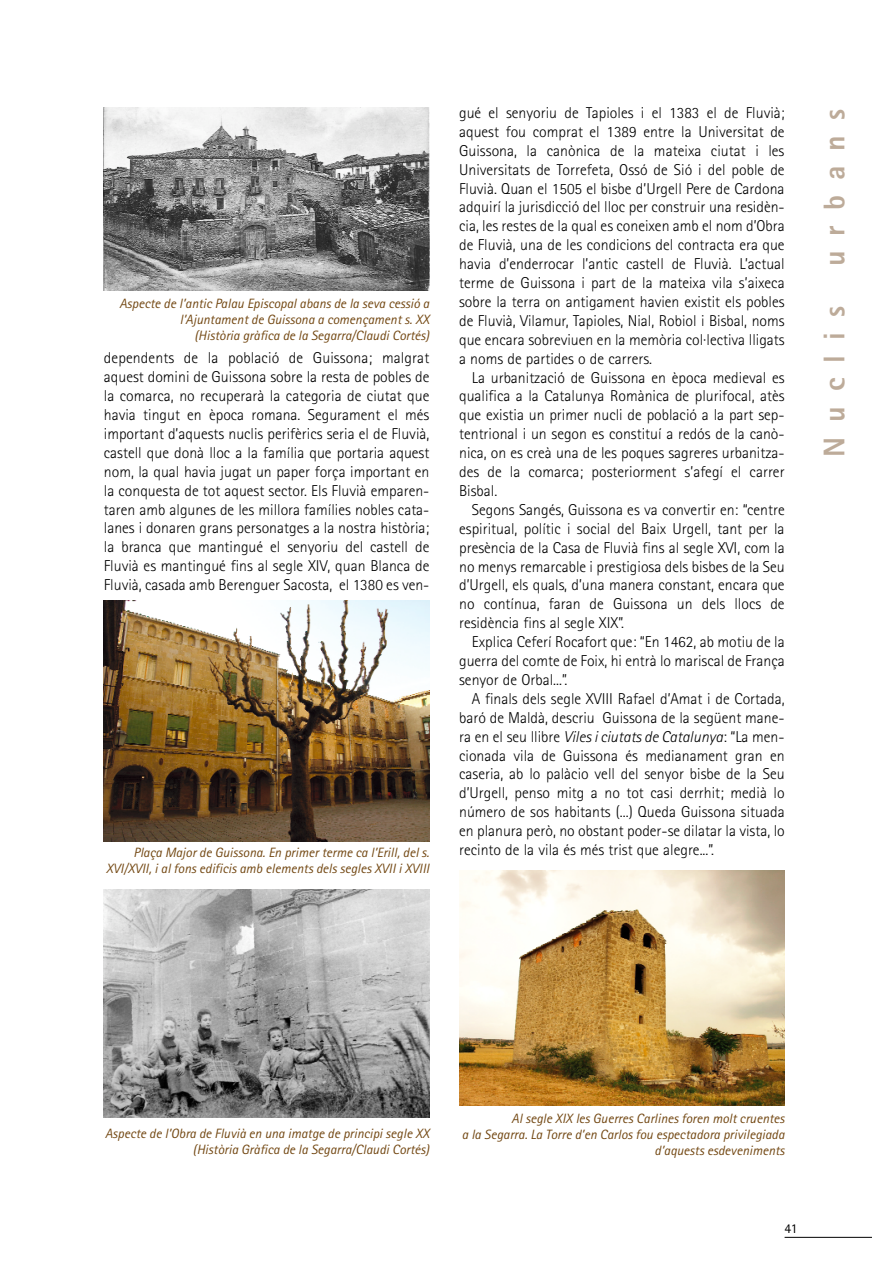
<style>
.page{position:relative;width:893px;height:1263px;background:#fff}
.page>*{position:absolute;margin:0;border:0;box-sizing:border-box;transform-origin:0 0}
.t1{font:800 30px "Rotis Sans Serif";letter-spacing:.5em;color:#bdab99}
.t2{font:300 15.75px/18.9px "Rotis Sans Serif";color:#000;text-align:justify}
.t3{font:italic 13.5px/16.2px "Rotis Sans Serif";color:#734813;text-align:right}
.t4{font:13.5px "Rotis Sans Serif";color:#000}
.s1{font-style:italic}
</style>
<div class="page">
<svg style="left:784px;top:1237px;width:88px;height:1px"></svg>
<img style="left:104px;top:601px;width:325px;height:241px">
<img style="left:104px;top:107px;width:325px;height:184px">
<img style="left:459px;top:871px;width:325px;height:235px">
<img style="left:104px;top:889px;width:325px;height:229px">
<p class="t3" style="left:120px;top:297px;width:311px">Aspecte de l’antic Palau Episcopal abans de la seva cessió a l’Ajuntament de Guissona a començament s. XX<br>(Història gràfica de la Segarra/Claudi Cortés)</p>
<p class="t2" style="left:104px;top:350px;width:327px">dependents de la població de Guissona; malgrat aquest domini de Guissona sobre la resta de pobles de la comarca, no recuperarà la categoria de ciutat que havia tingut en època romana. Segurament el més important d’aquests nuclis perifèrics seria el de Fluvià, castell que donà lloc a la família que portaria aquest nom, la qual havia jugat un paper força important en la conquesta de tot aquest sector. Els Fluvià emparen&shy;taren amb algunes de les millora famílies nobles cata&shy;lanes i donaren grans personatges a la nostra història; la branca que mantingué el senyoriu del castell de Fluvià es mantingué fins al segle XIV, quan Blanca de Fluvià, casada amb Berenguer Sacosta, el 1380 es ven-</p>
<p class="t2" style="left:459px;top:105px;width:327px">gué el senyoriu de Tapioles i el 1383 el de Fluvià; aquest fou comprat el 1389 entre la Universitat de Guissona, la canònica de la mateixa ciutat i les Universitats de Torrefeta, Ossó de Sió i del poble de Fluvià. Quan el 1505 el bisbe d’Urgell Pere de Cardona adquirí la jurisdicció del lloc per construir una residèn&shy;cia, les restes de la qual es coneixen amb el nom d’Obra de Fluvià, una de les condicions del contracta era que havia d’enderrocar l’antic castell de Fluvià. L’actual terme de Guissona i part de la mateixa vila s’aixeca sobre la terra on antigament havien existit els pobles de Fluvià, Vilamur, Tapioles, Nial, Robiol i Bisbal, noms que encara sobreviuen en la memòria col·lectiva lligats a noms de partides o de carrers.</p>
<p class="t2" style="left:459px;top:369px;width:327px;text-indent:13px">La urbanització de Guissona en època medieval es qualifica a la Catalunya Romànica de plurifocal, atès que existia un primer nucli de població a la part sep&shy;tentrional i un segon es constituí a redós de la canò&shy;nica, on es creà una de les poques sagreres urbanitza&shy;des de la comarca; posteriorment s’afegí el carrer Bisbal.</p>
<p class="t2" style="left:459px;top:502px;width:327px;text-indent:13px">Segons Sangés, Guissona es va convertir en: “centre espiritual, polític i social del Baix Urgell, tant per la presència de la Casa de Fluvià fins al segle XVI, com la no menys remarcable i prestigiosa dels bisbes de la Seu d’Urgell, els quals, d’una manera constant, encara que no contínua, faran de Guissona un dels llocs de residència fins al segle XIX”.</p>
<p class="t2" style="left:459px;top:634px;width:327px;text-indent:13px">Explica Ceferí Rocafort que: “En 1462, ab motiu de la guerra del comte de Foix, hi entrà lo mariscal de França senyor de Orbal...”.</p>
<p class="t2" style="left:459px;top:691px;width:327px;text-indent:13px">A finals dels segle XVIII Rafael d’Amat i de Cortada, baró de Maldà, descriu Guissona de la següent mane&shy;ra en el seu llibre <span class="s1">Viles i ciutats de Catalunya</span>: “La men&shy;cionada vila de Guissona és medianament gran en caseria, ab lo palàcio vell del senyor bisbe de la Seu d’Urgell, penso mitg a no tot casi derrhit; medià lo número de sos habitants (...) Queda Guissona situada en planura però, no obstant poder-se dilatar la vista, lo</p>
<p class="t3" style="left:133px;top:846px;width:297px">Plaça Major de Guissona. En primer terme ca l’Erill, del s.</p>
<p class="t2" style="left:459px;top:842px;width:256px">recinto de la vila és més trist que alegre...”.</p>
<p class="t3" style="left:106px;top:862px;width:324px">XVI/XVII, i al fons edificis amb elements dels segles XVII i XVIII</p>
<h1 class="t1" style="left:823px;top:266px;width:159px;rotate:-90deg">urbans</h1>
<h1 class="t1" style="left:823px;top:457px;width:152px;rotate:-90deg">Nuclis</h1>
<p class="t3" style="left:105px;top:1126px;width:325px">Aspecte de l’Obra de Fluvià en una imatge de principi segle XX (Història Gràfica de la Segarra/Claudi Cortés)</p>
<p class="t3" style="left:462px;top:1111px;width:324px">Al segle XIX les Guerres Carlines foren molt cruentes<br>a la Segarra. La Torre d’en Carlos fou espectadora privilegiada d’aquests esdeveniments</p>
<p class="t4" style="left:784px;top:1224px;width:15px">41</p>
</div>
